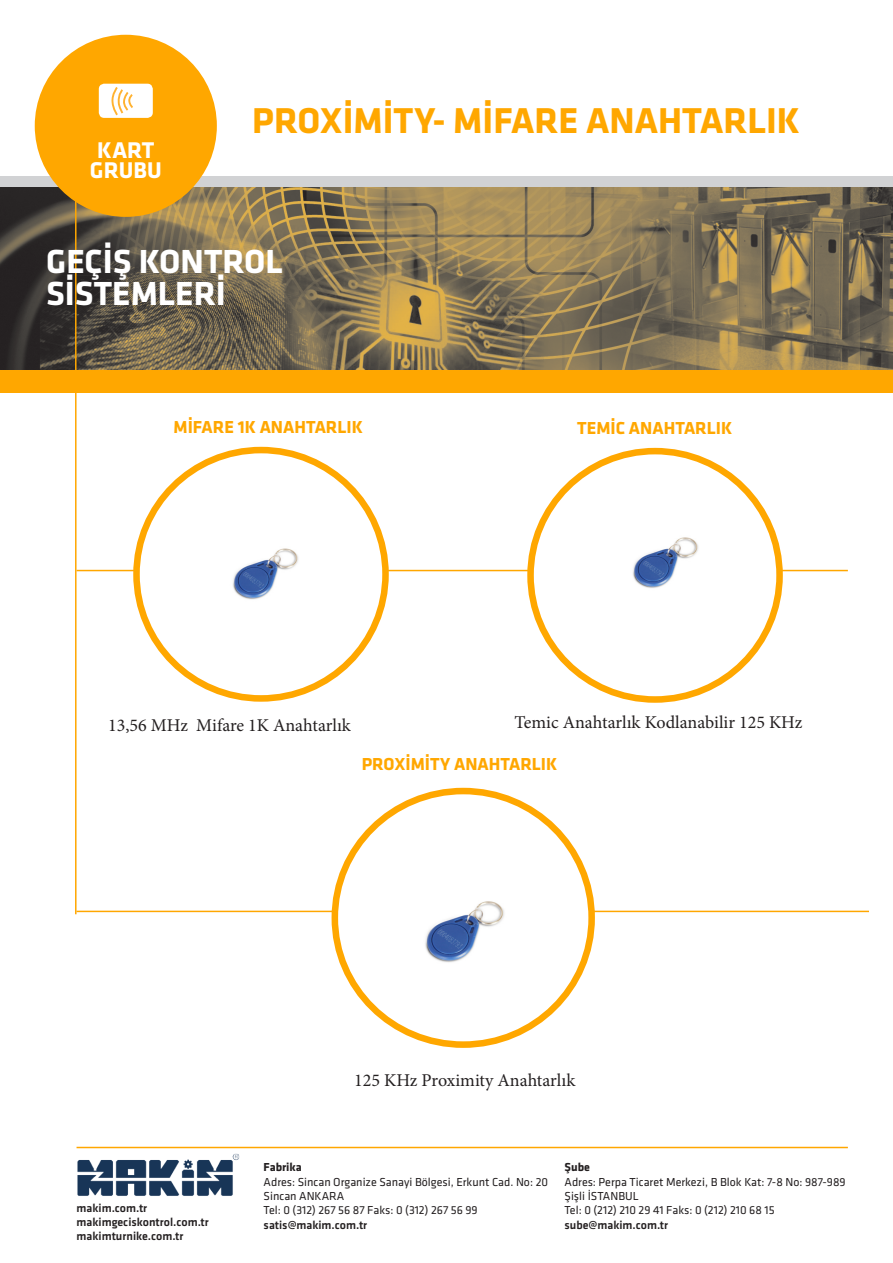
<style>
.page{position:relative;width:893px;height:1263px;background:#fff}
.page>*{position:absolute;margin:0;border:0;box-sizing:border-box;transform-origin:0 0}
.t1{font:700 37.2px "Klavika";color:#ffa700}
.t2{font:700 34.65px/32px "Klavika";color:#fff}
.t3{font:700 23.55px "Klavika";color:#fff}
.t4{font:18px "Minion Pro";color:#231f20}
.t5{font:700 18px "Klavika";color:#ffa700}
.t6{font:12px "Klavika";color:#231f20}
.t7{font:500 12px "Klavika";color:#231f20}
.t8{font:700 12px "Klavika";color:#231f20}
</style>
<div class="page">
<img style="left:77px;top:1153px;width:163px;height:43px">
<div style="left:0;top:176px;width:893px;height:23px;background:#d1d2d4"></div>
<div style="left:0;top:370px;width:893px;height:23px;background:#ffa700"></div>
<img style="left:0;top:188px;width:893px;height:182px">
<div style="left:35px;top:35px;width:182px;height:182px;background:#ffa700;border-radius:50%"></div>
<hr style="left:75px;top:79px;width:2px;height:835px;background:#ffa700">
<hr style="left:77px;top:570px;width:771px;height:1px;background:#ffa700">
<hr style="left:77px;top:1147px;width:771px;height:1px;background:#ffa700">
<div style="left:136px;top:450px;width:249px;height:248px;background:#fff;border-radius:50%"></div>
<div style="left:133px;top:447px;width:256px;height:255px;border:7px solid #ffa700;border-radius:50%"></div>
<div style="left:99px;top:84px;width:54px;height:34px;background:#fff;border-radius:5px"></div>
<svg style="left:111px;top:87px;width:22px;height:29px"></svg>
<hr style="left:77px;top:911px;width:792px;height:1px;background:#ffa700">
<img style="left:233px;top:548px;width:65px;height:52px">
<div style="left:335px;top:791px;width:257px;height:253px;background:#fff;border-radius:50%"></div>
<div style="left:332px;top:788px;width:263px;height:260px;border:7px solid #ffa700;border-radius:50%"></div>
<img style="left:425px;top:901px;width:79px;height:62px">
<div style="left:531px;top:451px;width:248px;height:248px;background:#fff;border-radius:50%"></div>
<div style="left:527px;top:448px;width:256px;height:255px;border:7px solid #ffa700;border-radius:50%"></div>
<img style="left:633px;top:537px;width:65px;height:51px">
<p class="t3" style="left:97px;top:133px;width:59px">KART</p>
<p class="t3" style="left:90px;top:153px;width:73px">GRUBU</p>
<p class="t1" style="left:252px;top:94px;width:549px">PROXİMİTY- MİFARE ANAHTARLIK</p>
<p class="t2" style="left:46px;top:244px;width:238px">GEÇİŞ KONTROL<br>SİSTEMLERİ</p>
<p class="t5" style="left:174px;top:414px;width:191px">MİFARE 1K ANAHTARLIK</p>
<p class="t5" style="left:577px;top:415px;width:156px">TEMİC ANAHTARLIK</p>
<p class="t4" style="left:108px;top:713px;width:244px">13,56 MHz Mifare 1K Anahtarlık</p>
<p class="t4" style="left:514px;top:710px;width:289px">Temic Anahtarlık Kodlanabilir 125 KHz</p>
<p class="t5" style="left:362px;top:751px;width:197px">PROXİMİTY ANAHTARLIK</p>
<p class="t7" style="left:77px;top:1199px;width:72px">makim.com.tr</p>
<p class="t7" style="left:77px;top:1214px;width:134px">makimgeciskontrol.com.tr</p>
<p class="t7" style="left:77px;top:1228px;width:108px">makimturnike.com.tr</p>
<p class="t4" style="left:354px;top:1068px;width:223px">125 KHz Proximity Anahtarlık</p>
<p class="t8" style="left:264px;top:1158px;width:40px">Fabrika</p>
<p class="t6" style="left:264px;top:1174px;width:286px">Adres: Sincan Organize Sanayi Bölgesi, Erkunt Cad. No: 20</p>
<p class="t6" style="left:264px;top:1188px;width:82px">Sincan ANKARA</p>
<p class="t6" style="left:264px;top:1202px;width:216px">Tel: 0 (312) 267 56 87 Faks: 0 (312) 267 56 99</p>
<p class="t7" style="left:264px;top:1217px;width:105px">satis@makim.com.tr</p>
<p class="t8" style="left:565px;top:1158px;width:27px">Şube</p>
<p class="t6" style="left:565px;top:1174px;width:283px">Adres: Perpa Ticaret Merkezi, B Blok Kat: 7-8 No: 987-989</p>
<p class="t6" style="left:565px;top:1188px;width:76px">Şişli İSTANBUL</p>
<p class="t6" style="left:565px;top:1202px;width:212px">Tel: 0 (212) 210 29 41 Faks: 0 (212) 210 68 15</p>
<p class="t7" style="left:565px;top:1217px;width:105px">sube@makim.com.tr</p>
</div>
